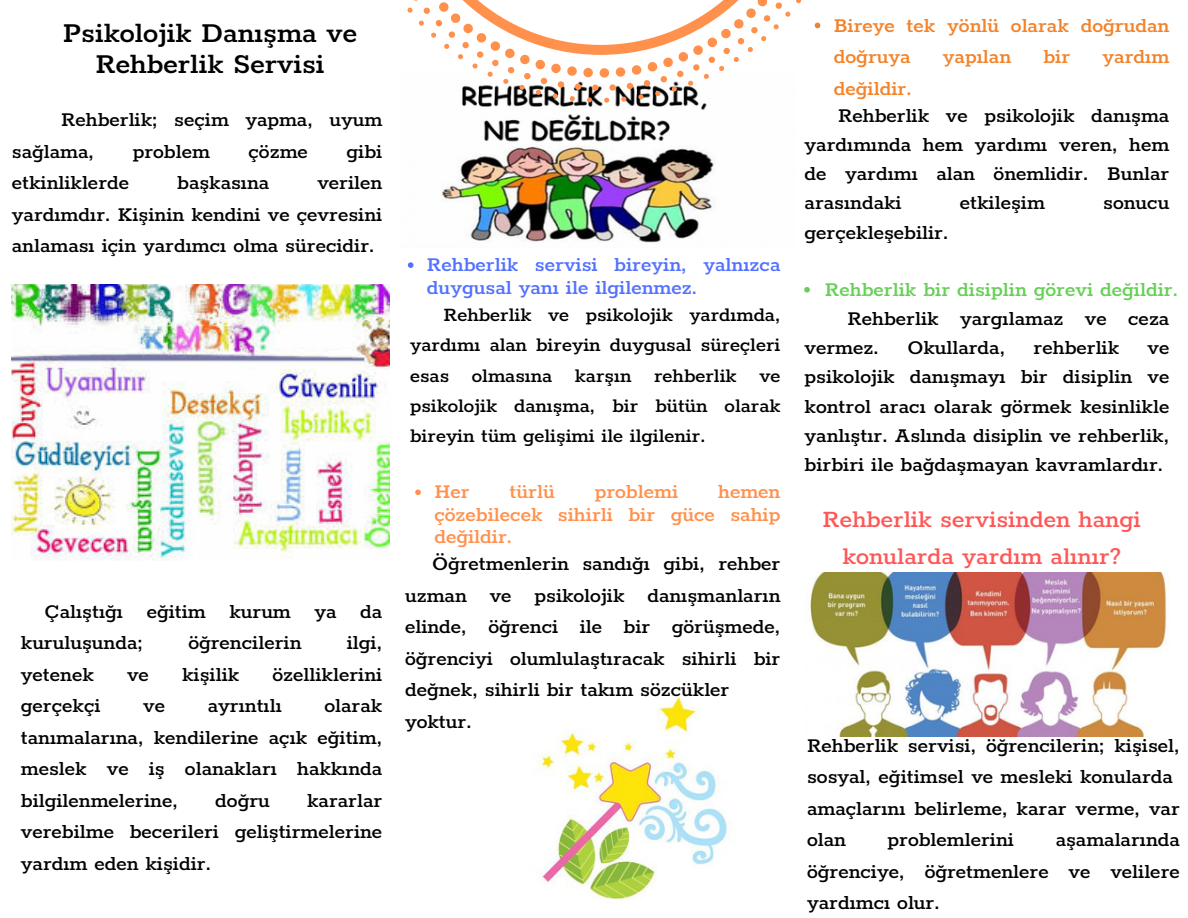
<style>
.page{position:relative;width:1188px;height:918px;background:#fff}
.page>*{position:absolute;margin:0;border:0;box-sizing:border-box;transform-origin:0 0}
.t1{font:600 31.5px/31.5px "Rokkitt";color:#000;text-align:center}
.t2{font:500 27px/37.2px "Rokkitt";color:#ff5757;text-align:center}
.t3{font:500 22.5px/31.5px "Rokkitt";color:#000;text-align:justify}
.t4{font:600 22.5px/22.5px "Rokkitt";color:#ff914d;text-align:justify}
.t5{font:600 22.5px/31.5px "Rokkitt";color:#f38229}
.t6{font:600 22.5px/22.5px "Rokkitt";color:#5271ff}
.t7{font:600 22.5px "Rokkitt";color:#66d056}
.t8{font:500 21.75px/30.5px "Rokkitt";color:#000;text-align:justify}
</style>
<div class="page">
<img style="left:441px;top:103px;width:273px;height:140px">
<svg style="left:462px;top:91px;width:237px;height:12px"></svg>
<img style="left:12px;top:284px;width:378px;height:277px">
<img style="left:539px;top:696px;width:188px;height:204px">
<img style="left:809px;top:573px;width:360px;height:164px">
<svg style="left:408px;top:262px;width:5px;height:6px"></svg>
<svg style="left:415px;top:489px;width:6px;height:6px"></svg>
<svg style="left:407px;top:0;width:414px;height:91px"></svg>
<svg style="left:804px;top:287px;width:6px;height:6px"></svg>
<p class="t1" style="left:63px;top:18px;width:296px">Psikolojik Danışma ve<br>Rehberlik Servisi</p>
<p class="t3" style="left:12px;top:105px;width:372px;text-indent:49px">Rehberlik; seçim yapma, uyum sağlama,</p>
<p class="t3" style="left:133px;top:136px;width:79px">problem</p>
<p class="t3" style="left:249px;top:136px;width:61px">çözme</p>
<p class="t3" style="left:347px;top:136px;width:36px">gibi</p>
<p class="t3" style="left:12px;top:168px;width:372px;text-indent:305px">verilen yardımdır. Kişinin kendini ve çevresini anlaması için yardımcı olma sürecidir.</p>
<p class="t3" style="left:12px;top:168px;width:119px">etkinliklerde</p>
<p class="t3" style="left:177px;top:168px;width:94px">başkasına</p>
<p class="t3" style="left:21px;top:597px;width:363px;text-indent:24px">Çalıştığı eğitim kurum ya da kuruluşunda;</p>
<p class="t3" style="left:188px;top:628px;width:115px">öğrencilerin</p>
<p class="t3" style="left:347px;top:628px;width:37px">ilgi,</p>
<p class="t3" style="left:21px;top:660px;width:74px">yetenek</p>
<p class="t3" style="left:127px;top:660px;width:23px">ve</p>
<p class="t3" style="left:182px;top:660px;width:59px">kişilik</p>
<p class="t3" style="left:273px;top:660px;width:110px">özelliklerini</p>
<p class="t3" style="left:21px;top:691px;width:80px">gerçekçi</p>
<p class="t3" style="left:143px;top:691px;width:23px">ve</p>
<p class="t3" style="left:208px;top:691px;width:76px">ayrıntılı</p>
<p class="t3" style="left:21px;top:691px;width:363px;text-indent:304px">olarak tanımalarına, kendilerine açık eğitim, meslek ve iş olanakları hakkında bilgilenmelerine,</p>
<p class="t3" style="left:21px;top:786px;width:363px;text-indent:286px">kararlar verebilme becerileri geliştirmelerine yardım eden kişidir.</p>
<p class="t3" style="left:215px;top:786px;width:56px">doğru</p>
<p class="t6" style="left:427px;top:254px;width:355px">Rehberlik servisi bireyin, yalnızca duygusal yanı ile ilgilenmez.</p>
<p class="t8" style="left:410px;top:300px;width:372px;text-indent:33px">Rehberlik ve psikolojik yardımda, yardımı alan bireyin duygusal süreçleri esas olmasına karşın rehberlik ve psikolojik danışma, bir bütün olarak bireyin tüm gelişimi ile ilgilenir.</p>
<p class="t4" style="left:434px;top:482px;width:37px">Her</p>
<p class="t4" style="left:510px;top:482px;width:47px">türlü</p>
<p class="t4" style="left:595px;top:482px;width:84px">problemi</p>
<p class="t4" style="left:434px;top:482px;width:348px;text-indent:284px">hemen çözebilecek sihirli bir güce sahip değildir.</p>
<p class="t3" style="left:405px;top:549px;width:377px;text-indent:27px">Öğretmenlerin sandığı gibi, rehber uzman ve psikolojik danışmanların elinde, öğrenci ile bir görüşmede, öğrenciyi olumlulaştıracak sihirli bir değnek, sihirli bir takım sözcükler</p>
<p class="t3" style="left:405px;top:707px;width:68px">yoktur.</p>
<p class="t5" style="left:834px;top:10px;width:337px">Bireye tek yönlü olarak doğrudan doğruya</p>
<p class="t5" style="left:943px;top:42px;width:70px">yapılan</p>
<p class="t5" style="left:1043px;top:42px;width:28px">bir</p>
<p class="t5" style="left:1103px;top:42px;width:68px">yardım</p>
<p class="t5" style="left:834px;top:73px;width:80px">değildir.</p>
<p class="t3" style="left:805px;top:101px;width:366px;line-height:29.2px;text-indent:33px">Rehberlik ve psikolojik danışma yardımında hem yardımı veren, hem de yardımı alan önemlidir. Bunlar arasındaki</p>
<p class="t3" style="left:960px;top:188px;width:87px">etkileşim</p>
<p class="t3" style="left:1103px;top:188px;width:68px">sonucu</p>
<p class="t3" style="left:805px;top:217px;width:146px">gerçekleşebilir.</p>
<p class="t7" style="left:825px;top:278px;width:355px">Rehberlik bir disiplin görevi değildir.</p>
<p class="t3" style="left:805px;top:305px;width:366px;line-height:29.2px;text-indent:43px">Rehberlik yargılamaz ve ceza vermez.</p>
<p class="t3" style="left:907px;top:333px;width:99px">Okullarda,</p>
<p class="t3" style="left:1034px;top:333px;width:87px">rehberlik</p>
<p class="t3" style="left:805px;top:334px;width:366px;line-height:29.2px;text-indent:343px">ve psikolojik danışmayı bir disiplin ve kontrol aracı olarak görmek kesinlikle yanlıştır. Aslında disiplin ve rehberlik, birbiri ile bağdaşmayan kavramlardır.</p>
<p class="t2" style="left:823px;top:502px;width:319px">Rehberlik servisinden hangi konularda yardım alınır?</p>
<p class="t3" style="left:807px;top:730px;width:374px;text-align:left">Rehberlik servisi, öğrencilerin; kişisel, sosyal, eğitimsel ve mesleki konularda amaçlarını belirleme, karar verme, var olan</p>
<p class="t3" style="left:807px;top:825px;width:374px;text-indent:249px">aşamalarında öğrenciye, öğretmenlere ve velilere yardımcı olur.</p>
<p class="t3" style="left:888px;top:825px;width:127px">problemlerini</p>
</div>
